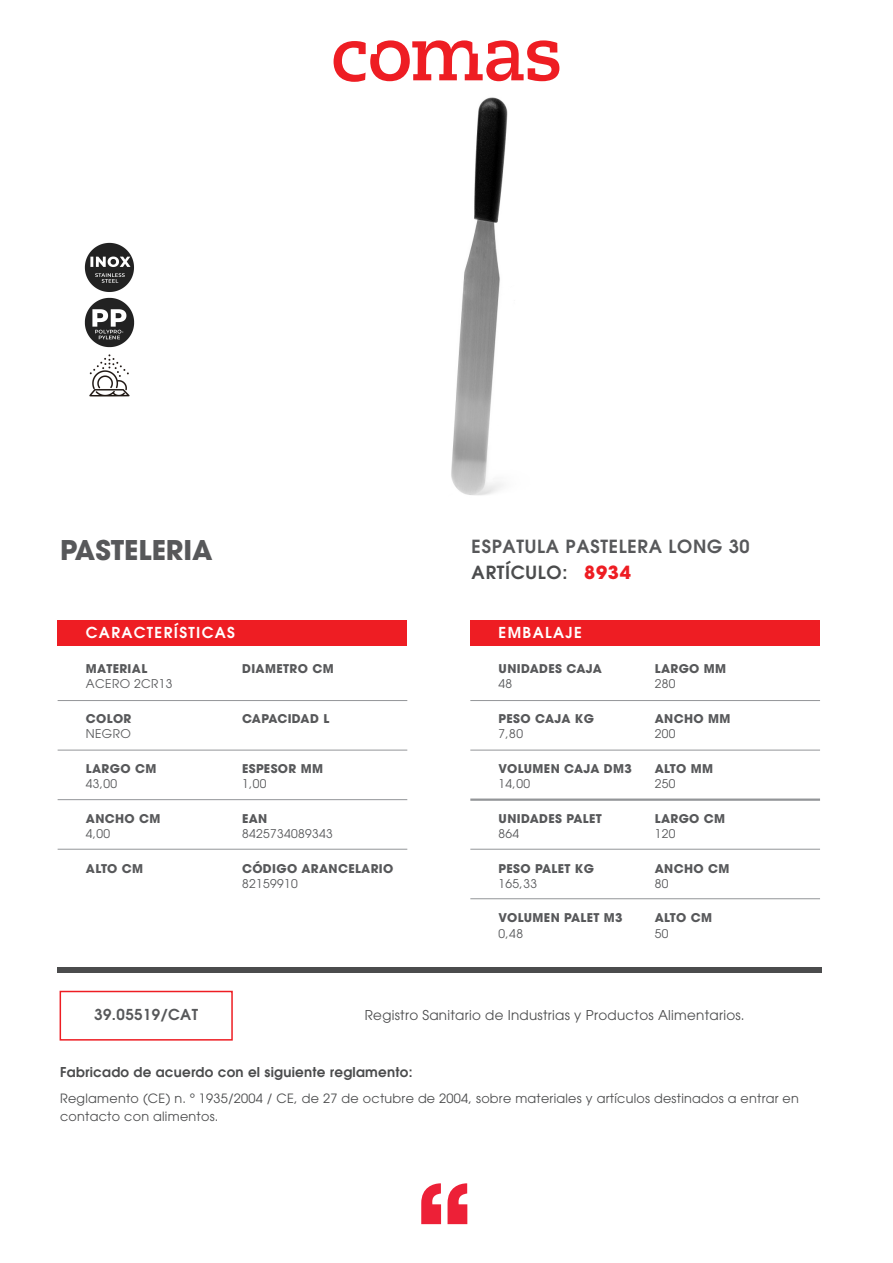
<style>
.page{position:relative;width:893px;height:1263px;background:#fff}
.page>*{position:absolute;margin:0;border:0;box-sizing:border-box;transform-origin:0 0}
.t1{font:700 27px "Avant Garde";color:#57585a}
.t2{font:600 18px/25.7px "Avant Garde";letter-spacing:.04em;color:#57585a}
.t3{font:600 15px "Avant Garde";letter-spacing:.09em;color:#fff}
.t4{font:600 15px "Avant Garde";letter-spacing:.03em;color:#57585a}
.t5{font:13.5px "Avant Garde";letter-spacing:.02em;color:#4b4c4d}
.t6{font:600 13.5px "Avant Garde";letter-spacing:.02em;color:#4b4c4d}
.t7{font:12.75px/18px "Avant Garde";letter-spacing:.02em;color:#4b4c4d}
.t8{font:700 12px "Avant Garde";letter-spacing:.03em;color:#57585a}
.t9{font:12px "Avant Garde";letter-spacing:.03em;color:#57585a}
.t10{font:700 12px "Avant Garde";letter-spacing:.01em;color:#57585a}
.s1{color:#4b4c4d}
.s2{font-weight:700;color:#ee1d23}
</style>
<div class="page">
<svg style="left:421px;top:1183px;width:20px;height:41px"></svg>
<svg style="left:448px;top:1183px;width:19px;height:41px"></svg>
<svg style="left:334px;top:40px;width:225px;height:42px"></svg>
<div style="left:58px;top:620px;width:349px;height:25px;background:#ee1d23"></div>
<div style="left:58px;top:967px;width:764px;height:6px;background:#4b4c4d"></div>
<hr style="left:58px;top:700px;width:349px;height:1px;background:#939598">
<hr style="left:58px;top:750px;width:349px;height:1px;background:#939598">
<hr style="left:58px;top:799px;width:349px;height:1px;background:#939598">
<hr style="left:58px;top:849px;width:349px;height:1px;background:#939598">
<div style="left:470px;top:620px;width:350px;height:25px;background:#ee1d23"></div>
<hr style="left:470px;top:700px;width:350px;height:1px;background:#939598">
<hr style="left:470px;top:750px;width:350px;height:1px;background:#939598">
<hr style="left:470px;top:798px;width:350px;height:3px;background:#939598">
<hr style="left:470px;top:849px;width:350px;height:1px;background:#939598">
<hr style="left:470px;top:898px;width:350px;height:1px;background:#939598">
<div style="left:60px;top:991px;width:173px;height:49px;border:2px solid #ee1d23"></div>
<img style="left:84px;top:242px;width:51px;height:155px">
<img style="left:451px;top:97px;width:57px;height:398px">
<h1 class="t1" style="left:60px;top:532px;width:154px">PASTELERIA</h1>
<h2 class="t2" style="left:472px;top:533px;width:279px">ESPATULA PASTELERA LONG 30<br><span class="s1">ARTÍCULO:</span> <span class="s2">8934</span></h2>
<p class="t3" style="left:86px;top:623px;width:151px">CARACTERÍSTICAS</p>
<p class="t8" style="left:86px;top:661px;width:63px">MATERIAL</p>
<p class="t9" style="left:86px;top:677px;width:88px">ACERO 2CR13</p>
<p class="t8" style="left:242px;top:661px;width:93px">DIAMETRO CM</p>
<p class="t8" style="left:86px;top:711px;width:47px">COLOR</p>
<p class="t9" style="left:86px;top:727px;width:46px">NEGRO</p>
<p class="t8" style="left:86px;top:761px;width:72px">LARGO CM</p>
<p class="t9" style="left:86px;top:777px;width:33px">43,00</p>
<p class="t8" style="left:86px;top:810px;width:76px">ANCHO CM</p>
<p class="t9" style="left:86px;top:826px;width:26px">4,00</p>
<p class="t8" style="left:86px;top:860px;width:59px">ALTO CM</p>
<p class="t10" style="left:242px;top:711px;width:89px">CAPACIDAD L</p>
<p class="t8" style="left:242px;top:761px;width:83px">ESPESOR MM</p>
<p class="t9" style="left:242px;top:776px;width:26px">1,00</p>
<p class="t8" style="left:242px;top:810px;width:27px">EAN</p>
<p class="t9" style="left:242px;top:826px;width:92px">8425734089343</p>
<p class="t8" style="left:242px;top:860px;width:153px">CÓDIGO ARANCELARIO</p>
<p class="t9" style="left:242px;top:876px;width:57px">82159910</p>
<p class="t3" style="left:499px;top:623px;width:85px">EMBALAJE</p>
<p class="t8" style="left:499px;top:661px;width:105px">UNIDADES CAJA</p>
<p class="t9" style="left:499px;top:677px;width:15px">48</p>
<p class="t8" style="left:499px;top:711px;width:97px">PESO CAJA KG</p>
<p class="t9" style="left:499px;top:727px;width:26px">7,80</p>
<p class="t8" style="left:499px;top:761px;width:135px">VOLUMEN CAJA DM3</p>
<p class="t9" style="left:499px;top:777px;width:33px">14,00</p>
<p class="t8" style="left:499px;top:810px;width:105px">UNIDADES PALET</p>
<p class="t9" style="left:499px;top:826px;width:22px">864</p>
<p class="t8" style="left:499px;top:860px;width:97px">PESO PALET KG</p>
<p class="t9" style="left:499px;top:876px;width:40px">165,33</p>
<p class="t8" style="left:499px;top:910px;width:126px">VOLUMEN PALET M3</p>
<p class="t9" style="left:499px;top:926px;width:26px">0,48</p>
<p class="t8" style="left:655px;top:661px;width:73px">LARGO MM</p>
<p class="t9" style="left:655px;top:677px;width:22px">280</p>
<p class="t8" style="left:655px;top:711px;width:77px">ANCHO MM</p>
<p class="t9" style="left:655px;top:727px;width:22px">200</p>
<p class="t8" style="left:655px;top:761px;width:60px">ALTO MM</p>
<p class="t9" style="left:655px;top:777px;width:22px">250</p>
<p class="t8" style="left:655px;top:810px;width:72px">LARGO CM</p>
<p class="t9" style="left:655px;top:826px;width:22px">120</p>
<p class="t8" style="left:655px;top:860px;width:76px">ANCHO CM</p>
<p class="t9" style="left:655px;top:876px;width:15px">80</p>
<p class="t8" style="left:655px;top:910px;width:59px">ALTO CM</p>
<p class="t9" style="left:655px;top:926px;width:15px">50</p>
<p class="t4" style="left:94px;top:1005px;width:105px">39.05519/CAT</p>
<p class="t5" style="left:365px;top:1007px;width:381px">Registro Sanitario de Industrias y Productos Alimentarios.</p>
<p class="t6" style="left:60px;top:1063px;width:354px">Fabricado de acuerdo con el siguiente reglamento:</p>
<p class="t7" style="left:60px;top:1090px;width:740px">Reglamento (CE) n. º 1935/2004 / CE, de 27 de octubre de 2004, sobre materiales y artículos destinados a entrar en contacto con alimentos.</p>
</div>
